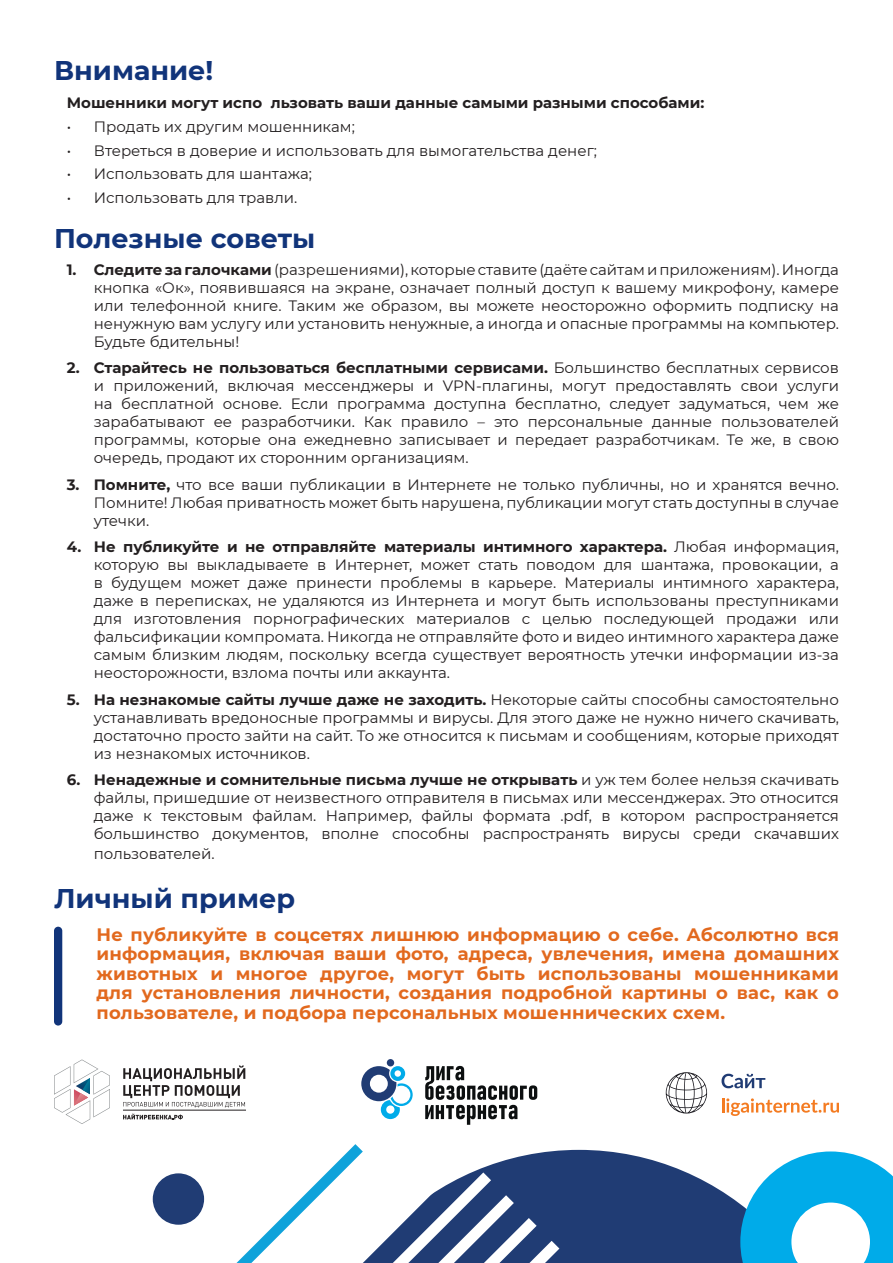
<style>
.page{position:relative;width:893px;height:1263px;background:#fff}
.page>*{position:absolute;margin:0;border:0;box-sizing:border-box;transform-origin:0 0}
.t1{font:700 27px "Montserrat";color:#11347a}
.t2{font:700 18px/19.5px "Montserrat";letter-spacing:.01em;color:#e2691e;text-align:justify}
.t3{font:15px/18px "Montserrat";color:#231f20;text-align:justify}
.t4{font:700 15px "Montserrat";color:#231f20}
.s1{font-weight:700}
</style>
<div class="page">
<svg style="left:559px;top:1150px;width:181px;height:113px;fill:#203c74"></svg>
<div style="left:54px;top:927px;width:8px;height:98px;background:#11347a;border-radius:4px"></div>
<svg style="left:54px;top:1059px;width:56px;height:65px"></svg>
<svg style="left:123px;top:1065px;width:436px;height:198px"></svg>
<div style="left:387px;top:1059px;width:7px;height:7px;background:#203c74;border-radius:50%"></div>
<svg style="left:721px;top:1074px;width:44px;height:14px"></svg>
<svg style="left:666px;top:1072px;width:41px;height:41px"></svg>
<svg style="left:722px;top:1098px;width:117px;height:18px"></svg>
<svg style="left:740px;top:1151px;width:153px;height:112px"></svg>
<h1 class="t1" style="left:54px;top:51px;width:161px">Внимание!</h1>
<p class="t4" style="left:67px;top:92px;width:639px">Мошенники могут испо льзовать ваши данные самыми разными способами:</p>
<p class="t3" style="left:67px;top:117px;width:290px">• Продать их другим мошенникам;</p>
<p class="t3" style="left:67px;top:141px;width:532px">• Втереться в доверие и использовать для вымогательства денег;</p>
<p class="t3" style="left:67px;top:165px;width:247px">• Использовать для шантажа;</p>
<p class="t3" style="left:67px;top:188px;width:232px">• Использовать для травли.</p>
<h1 class="t1" style="left:54px;top:219px;width:263px">Полезные советы</h1>
<p class="t3" style="left:94px;top:260px;width:747px;text-indent:-27px"><span class="s1">1. Следите за галочками</span> (разрешениями), которые ставите (даёте сайтам и приложениям). Иногда кнопка «Ок», появившаяся на экране, означает полный доступ к вашему микрофону, камере или телефонной книге. Таким же образом, вы можете неосторожно оформить подписку на ненужную вам услугу или установить ненужные, а иногда и опасные программы на компьютер.<br>Будьте бдительны!</p>
<p class="t3" style="left:94px;top:358px;width:747px;text-indent:-27px"><span class="s1">2. Старайтесь не пользоваться бесплатными сервисами.</span> Большинство бесплатных сервисов и приложений, включая мессенджеры и VPN-плагины, могут предоставлять свои услуги на бесплатной основе. Если программа доступна бесплатно, следует задуматься, чем же зарабатывают ее разработчики. Как правило – это персональные данные пользователей программы, которые она ежедневно записывает и передает разработчикам. Те же, в свою очередь, продают их сторонним организациям.</p>
<p class="t3" style="left:94px;top:475px;width:747px;text-indent:-27px"><span class="s1">3. Помните,</span> что все ваши публикации в Интернете не только публичны, но и хранятся вечно.<br>Помните! Любая приватность может быть нарушена, публикации могут стать доступны в случае утечки.</p>
<p class="t3" style="left:94px;top:537px;width:747px;text-indent:-27px"><span class="s1">4. Не публикуйте и не отправляйте материалы интимного характера.</span> Любая информация, которую вы выкладываете в Интернет, может стать поводом для шантажа, провокации, а в будущем может даже принести проблемы в карьере. Материалы интимного характера, даже в переписках, не удаляются из Интернета и могут быть использованы преступниками для изготовления порнографических материалов с целью последующей продажи или фальсификации компромата. Никогда не отправляйте фото и видео интимного характера даже самым близким людям, поскольку всегда существует вероятность утечки информации из-за неосторожности, взлома почты или аккаунта.</p>
<p class="t3" style="left:94px;top:690px;width:747px;text-indent:-27px"><span class="s1">5. На незнакомые сайты лучше даже не заходить.</span> Некоторые сайты способны самостоятельно устанавливать вредоносные программы и вирусы. Для этого даже не нужно ничего скачивать, достаточно просто зайти на сайт. То же относится к письмам и сообщениям, которые приходят из незнакомых источников.</p>
<p class="t3" style="left:94px;top:770px;width:747px;text-indent:-27px"><span class="s1">6. Ненадежные и сомнительные письма лучше не открывать</span> и уж тем более нельзя скачивать файлы, пришедшие от неизвестного отправителя в письмах или мессенджерах. Это относится даже к текстовым файлам. Например, файлы формата .pdf, в котором распространяется большинство документов, вполне способны распространять вирусы среди скачавших</p>
<p class="t3" style="left:94px;top:844px;width:122px">пользователей.</p>
<h1 class="t1" style="left:54px;top:879px;width:243px">Личный пример</h1>
<p class="t2" style="left:97px;top:923px;width:744px">Не публикуйте в соцсетях лишнюю информацию о себе. Абсолютно вся информация, включая ваши фото, адреса, увлечения, имена домашних животных и многое другое, могут быть использованы мошенниками для установления личности, создания подробной картины о вас, как о пользователе, и подбора персональных мошеннических схем.</p>
</div>
